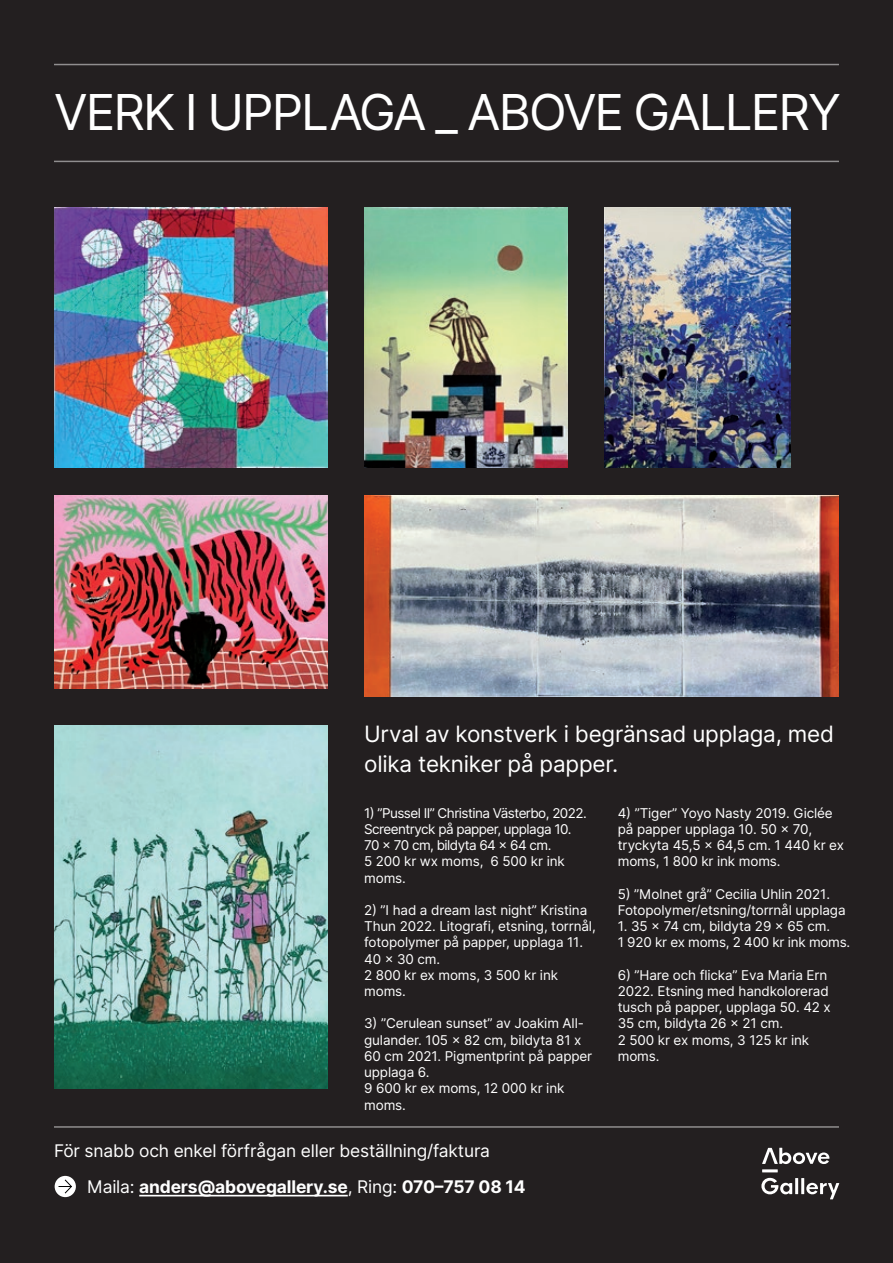
<style>
.page{position:relative;width:893px;height:1263px;background:#231f20}
.page>*{position:absolute;margin:0;border:0;box-sizing:border-box;transform-origin:0 0}
.t1{font:49.5px "Inter";letter-spacing:-.04em;color:#fff}
.t2{font:22.5px/30px "Inter";letter-spacing:-.01em;color:#fff}
.t3{font:17.4px/35.8px "Inter";letter-spacing:-.01em;color:#fff}
.t4{font:13.5px/16.2px "Inter";letter-spacing:-.01em;color:#fff}
.t5{font:13.5px/16.2px "Inter";letter-spacing:-.04em;color:#fff}
.s1{font-weight:700}
</style>
<div class="page">
<img style="left:54px;top:208px;width:273px;height:259px">
<img style="left:364px;top:208px;width:203px;height:259px">
<img style="left:54px;top:495px;width:273px;height:193px">
<img style="left:364px;top:495px;width:475px;height:201px">
<hr style="left:54px;top:161px;width:785px;height:1px;background:#fff">
<hr style="left:54px;top:64px;width:785px;height:1px;background:#fff">
<img style="left:54px;top:726px;width:273px;height:363px">
<hr style="left:139px;top:1195px;width:209px;height:1px;background:#fff">
<hr style="left:762px;top:1169px;width:16px;height:3px;background:#fff">
<svg style="left:762px;top:1148px;width:67px;height:16px"></svg>
<svg style="left:761px;top:1178px;width:31px;height:16px"></svg>
<hr style="left:795px;top:1178px;width:3px;height:16px;background:#fff">
<hr style="left:801px;top:1178px;width:3px;height:16px;background:#fff">
<svg style="left:806px;top:1183px;width:33px;height:16px"></svg>
<hr style="left:54px;top:1126px;width:785px;height:2px;background:#fff">
<div style="left:55px;top:1176px;width:21px;height:21px;background:#fff;border-radius:50%"></div>
<svg style="left:59px;top:1178px;width:14px;height:16px"></svg>
<img style="left:604px;top:208px;width:187px;height:259px">
<h1 class="t1" style="left:54px;top:76px;width:788px">VERK I UPPLAGA _ ABOVE GALLERY</h1>
<h2 class="t2" style="left:364px;top:718px;width:471px">Urval av konstverk i begränsad upplaga, med olika tekniker på papper.</h2>
<p class="t5" style="left:364px;top:804px;width:224px">1) ”Pussel II” Christina Västerbo, 2022.<br>Screentryck på papper, upplaga 10.<br>70 x 70 cm, bildyta 64 x 64 cm.<br>5 200 kr wx moms, 6 500 kr ink moms.</p>
<p class="t4" style="left:364px;top:901px;width:233px">2) ”I had a dream last night” Kristina<br>Thun 2022. Litografi, etsning, torrnål, fotopolymer på papper, upplaga 11.<br>40 x 30 cm.<br>2 800 kr ex moms, 3 500 kr ink moms.</p>
<p class="t4" style="left:364px;top:1015px;width:230px">3) ”Cerulean sunset” av Joakim All&shy;gulander. 105 x 82 cm, bildyta 81 x<br>60 cm 2021. Pigmentprint på papper upplaga 6.<br>9 600 kr ex moms, 12 000 kr ink moms.</p>
<p class="t3" style="left:87px;top:1132px;width:440px;text-indent:-33px">För snabb och enkel förfrågan eller beställning/faktura<br>Maila: <span class="s1">anders@abovegallery.se</span>, Ring: <span class="s1">070–757 08 14</span></p>
<p class="t4" style="left:618px;top:804px;width:228px">4) ”Tiger” Yoyo Nasty 2019. Giclée på papper upplaga 10. 50 x 70, tryckyta 45,5 x 64,5 cm. 1 440 kr ex moms, 1 800 kr ink moms.</p>
<p class="t4" style="left:618px;top:885px;width:229px">5) ”Molnet grå” Cecilia Uhlin 2021.<br>Fotopolymer/etsning/torrnål upplaga</p>
<p class="t4" style="left:618px;top:918px;width:234px">1. 35 x 74 cm, bildyta 29 x 65 cm.<br>1 920 kr ex moms, 2 400 kr ink moms.</p>
<p class="t4" style="left:618px;top:966px;width:215px">6) ”Hare och flicka” Eva Maria Ern<br>2022. Etsning med handkolorerad tusch på papper, upplaga 50. 42 x<br>35 cm, bildyta 26 x 21 cm.<br>2 500 kr ex moms, 3 125 kr ink moms.</p>
</div>
